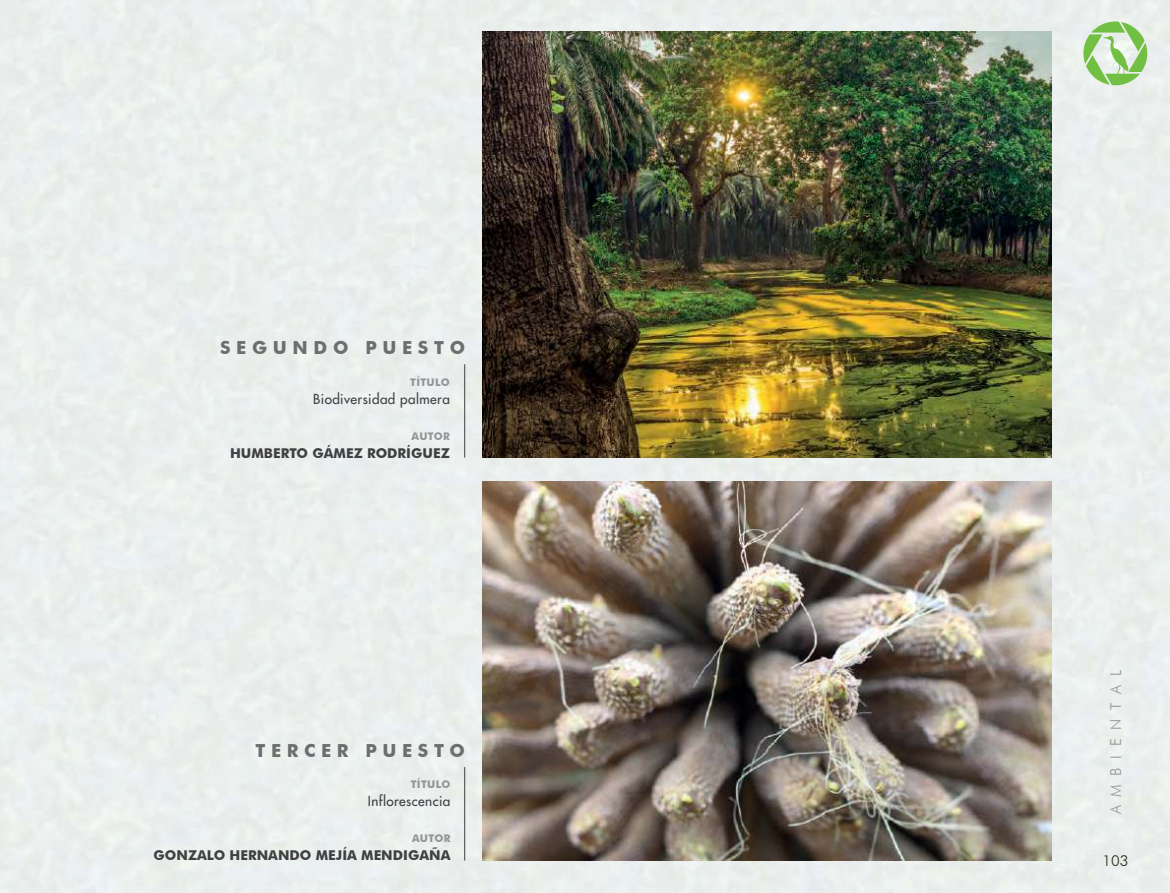
<style>
.page{position:relative;width:1170px;height:893px;background:#fff}
.page>*{position:absolute;margin:0;border:0;box-sizing:border-box;transform-origin:0 0}
.t1{font:700 18px "Futura BT";color:#6c6e70}
.t2{font:300 15px "Futura BT";color:#939597}
.t3{font:300 15px "Futura BT";color:#252b10}
.t4{font:700 13.5px "Futura BT";color:#404041}
.t5{font:500 13.5px "Futura Std";letter-spacing:.03em;color:#404041}
.t6{font:700 10.5px "Futura BT";letter-spacing:.03em;color:#939597}
</style>
<div class="page">
<div style="left:0;top:0;width:1169px;height:893px;background:#eaefee"></div>
<img style="left:483px;top:31px;width:568px;height:427px">
<img style="left:483px;top:481px;width:568px;height:379px">
<hr style="left:464px;top:364px;width:1px;height:94px;background:#404041">
<hr style="left:464px;top:767px;width:1px;height:93px;background:#404041">
<svg style="left:1083px;top:22px;width:63px;height:63px;background:#b3d99f"></svg>
<h1 class="t1" style="left:220px;top:340px;width:246px">S E G U N D O P U E S T O</h1>
<p class="t6" style="left:410px;top:378px;width:41px">TÍTULO</p>
<p class="t5" style="left:313px;top:391px;width:138px">Biodiversidad palmera</p>
<p class="t6" style="left:411px;top:432px;width:40px">AUTOR</p>
<p class="t4" style="left:230px;top:447px;width:221px">HUMBERTO GÁMEZ RODRÍGUEZ</p>
<h1 class="t1" style="left:255px;top:743px;width:211px">T E R C E R P U E S T O</h1>
<p class="t6" style="left:411px;top:780px;width:41px">TÍTULO</p>
<p class="t5" style="left:368px;top:793px;width:84px">Inflorescencia</p>
<p class="t6" style="left:412px;top:834px;width:40px">AUTOR</p>
<p class="t4" style="left:153px;top:850px;width:298px">GONZALO HERNANDO MEJÍA MENDIGAÑA</p>
<p class="t2" style="left:1109px;top:814px;width:146px;rotate:-90deg">A M B I E N T A L</p>
<p class="t3" style="left:1102px;top:854px;width:27px">103</p>
</div>
